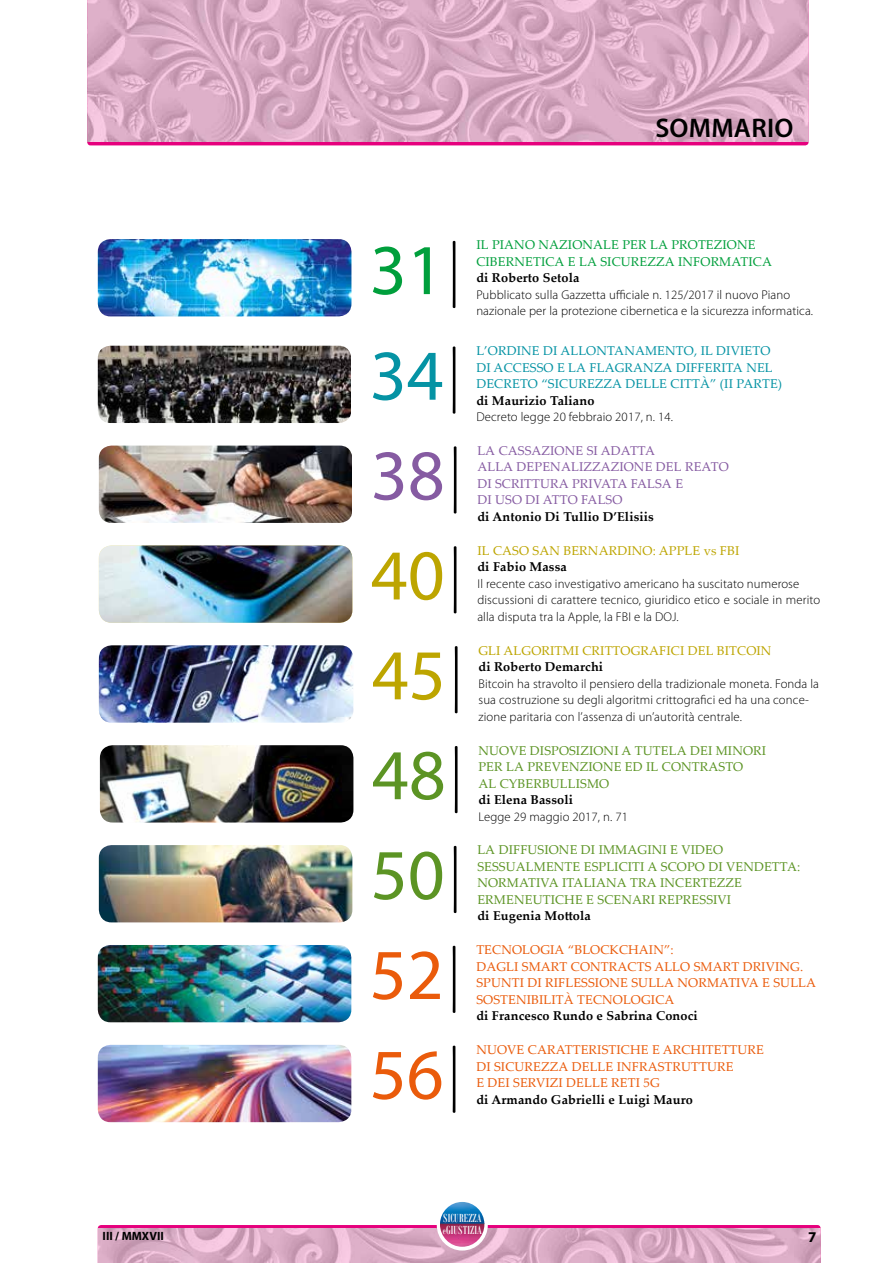
<style>
.page{position:relative;width:893px;height:1263px;background:#fff}
.page>*{position:absolute;margin:0;border:0;box-sizing:border-box;transform-origin:0 0}
.t1{font:72px "Myriad Pro";color:#ea5b0b}
.t2{font:72px "Myriad Pro";color:#5c9424}
.t3{font:72px "Myriad Pro";color:#bda500}
.t4{font:72px "Myriad Pro";color:#865ba2}
.t5{font:72px "Myriad Pro";color:#009f3c}
.t6{font:72px "Myriad Pro";color:#0593a4}
.t7{font:600 27px "Myriad Pro";letter-spacing:.01em;color:#000}
.t8{font:700 15px "Myriad Pro";color:#000}
.t9{font:300 12.75px/16.5px "Myriad Pro";letter-spacing:.01em;color:#000}
.t10{font:12.75px/16.5px "Palatino Linotype";letter-spacing:.01em;color:#ea5b0b}
.t11{font:12.75px/16.5px "Palatino Linotype";letter-spacing:.01em;color:#5c9424}
.t12{font:700 12.75px "Palatino Linotype";letter-spacing:.01em;color:#000}
.t13{font:12.75px/16.5px "Palatino Linotype";letter-spacing:.01em;color:#0593a4}
.t14{font:12.75px/16.5px "Palatino Linotype";letter-spacing:.01em;color:#865ba2}
.t15{font:12.75px/16.5px "Palatino Linotype";letter-spacing:.01em;color:#009f3c}
.t16{font:12.75px "Palatino Linotype";letter-spacing:.01em;color:#bda500}
.t17{font:12.6px "Bodoni MT Condensed";letter-spacing:.01em;color:#fff}
.t18{font:12.6px "Bodoni MT Condensed";letter-spacing:.01em;color:#fff}
.t19{font:700 12px "Myriad Pro";color:#000}
.s1{font-family:"Californian FB";color:#000}
.s2{font-size:10.05px}
</style>
<div class="page">
<div style="left:437px;top:1199px;width:51px;height:51px;border:2px solid #fff;border-radius:50%"></div>
<img style="left:440px;top:1202px;width:44px;height:23px">
<svg style="left:98px;top:1225px;width:723px;height:38px;background:#da9dbe"></svg>
<svg style="left:87px;top:141px;width:721px;height:4px;background:#e22b8e"></svg>
<img style="left:87px;top:0;width:721px;height:141px">
<img style="left:99px;top:446px;width:253px;height:77px">
<img style="left:98px;top:239px;width:253px;height:77px">
<img style="left:98px;top:1045px;width:253px;height:77px">
<img style="left:100px;top:745px;width:253px;height:77px">
<img style="left:99px;top:845px;width:253px;height:77px">
<img style="left:98px;top:945px;width:253px;height:77px">
<img style="left:99px;top:545px;width:253px;height:78px">
<img style="left:99px;top:645px;width:254px;height:78px">
<img style="left:98px;top:346px;width:253px;height:77px">
<h2 class="t7" style="left:655px;top:111px;width:140px">SOMMARIO</h2>
<h1 class="t5" style="left:370px;top:226px;width:96px">31<span class="s1">|</span></h1>
<p class="t15" style="left:476px;top:236px;width:297px">IL PIANO NAZIONALE PER LA PROTEZIONE<br>CIBERNETICA E LA SICUREZZA INFORMATICA</p>
<p class="t12" style="left:476px;top:269px;width:105px">di Roberto Setola</p>
<p class="t9" style="left:476px;top:287px;width:338px">Pubblicato sulla Gazzetta ufficiale n. 125/2017 il nuovo Piano nazionale per la protezione cibernetica e la sicurezza informatica.</p>
<h1 class="t6" style="left:370px;top:331px;width:96px">34<span class="s1">|</span></h1>
<p class="t13" style="left:476px;top:342px;width:307px">L’ORDINE DI ALLONTANAMENTO, IL DIVIETO<br>DI ACCESSO E LA FLAGRANZA DIFFERITA NEL<br>DECRETO “SICUREZZA DELLE CITTÀ” (II PARTE)</p>
<p class="t12" style="left:476px;top:391px;width:120px">di Maurizio Taliano</p>
<p class="t9" style="left:476px;top:409px;width:198px">Decreto legge 20 febbraio 2017, n. 14.</p>
<h1 class="t4" style="left:371px;top:431px;width:96px">38<span class="s1">|</span></h1>
<p class="t14" style="left:477px;top:442px;width:253px">LA CASSAZIONE SI ADATTA<br>ALLA DEPENALIZZAZIONE DEL REATO<br>DI SCRITTURA PRIVATA FALSA E<br>DI USO DI ATTO FALSO</p>
<p class="t12" style="left:477px;top:507px;width:178px">di Antonio Di Tullio D’Elisiis</p>
<h1 class="t3" style="left:371px;top:531px;width:96px">40<span class="s1">|</span></h1>
<p class="t16" style="left:477px;top:541px;width:263px">IL CASO SAN BERNARDINO: APPLE vs FBI</p>
<p class="t12" style="left:477px;top:558px;width:91px">di Fabio Massa</p>
<p class="t9" style="left:477px;top:575px;width:344px">Il recente caso investigativo americano ha suscitato numerose discussioni di carattere tecnico, giuridico etico e sociale in merito alla disputa tra la Apple, la FBI e la DOJ.</p>
<h1 class="t3" style="left:372px;top:631px;width:96px">45<span class="s1">|</span></h1>
<p class="t16" style="left:478px;top:641px;width:295px">GLI ALGORITMI CRITTOGRAFICI DEL BITCOIN</p>
<p class="t12" style="left:478px;top:658px;width:126px">di Roberto Demarchi</p>
<p class="t9" style="left:478px;top:675px;width:342px">Bitcoin ha stravolto il pensiero della tradizionale moneta. Fonda la sua costruzione su degli algoritmi crittografici ed ha una conce&shy;zione paritaria con l’assenza di un’autorità centrale.</p>
<h1 class="t2" style="left:372px;top:731px;width:96px">48<span class="s1">|</span></h1>
<p class="t11" style="left:478px;top:741px;width:289px">NUOVE DISPOSIZIONI A TUTELA DEI MINORI<br>PER LA PREVENZIONE ED IL CONTRASTO<br>AL CYBERBULLISMO</p>
<p class="t12" style="left:478px;top:791px;width:96px">di Elena Bassoli</p>
<p class="t9" style="left:478px;top:808px;width:151px">Legge 29 maggio 2017, n. 71</p>
<h1 class="t2" style="left:371px;top:830px;width:96px">50<span class="s1">|</span></h1>
<p class="t11" style="left:477px;top:841px;width:324px">LA DIFFUSIONE DI IMMAGINI E VIDEO SESSUALMENTE ESPLICITI A SCOPO DI VENDETTA:<br>NORMATIVA ITALIANA TRA INCERTEZZE ERMENEUTICHE E SCENARI REPRESSIVI</p>
<p class="t12" style="left:477px;top:907px;width:115px">di Eugenia Mottola</p>
<h1 class="t1" style="left:370px;top:930px;width:96px">52<span class="s1">|</span></h1>
<p class="t10" style="left:476px;top:941px;width:341px">TECNOLOGIA “BLOCKCHAIN”:<br>DAGLI SMART CONTRACTS ALLO SMART DRIVING.<br>SPUNTI DI RIFLESSIONE SULLA NORMATIVA E SULLA SOSTENIBILITÀ TECNOLOGICA</p>
<p class="t12" style="left:476px;top:1007px;width:223px">di Francesco Rundo e Sabrina Conoci</p>
<h1 class="t1" style="left:370px;top:1030px;width:96px">56<span class="s1">|</span></h1>
<p class="t10" style="left:476px;top:1041px;width:289px">NUOVE CARATTERISTICHE E ARCHITETTURE<br>DI SICUREZZA DELLE INFRASTRUTTURE<br>E DEI SERVIZI DELLE RETI 5G</p>
<p class="t12" style="left:476px;top:1090px;width:218px">di Armando Gabrielli e Luigi Mauro</p>
<p class="t18" style="left:443px;top:1211px;width:40px">SICUREZZA</p>
<p class="t17" style="left:443px;top:1222px;width:41px"><span class="s2">e</span>GIUSTIZIA</p>
<p class="t19" style="left:103px;top:1228px;width:63px">III / MMXVII</p>
<p class="t8" style="left:808px;top:1227px;width:10px">7</p>
</div>
